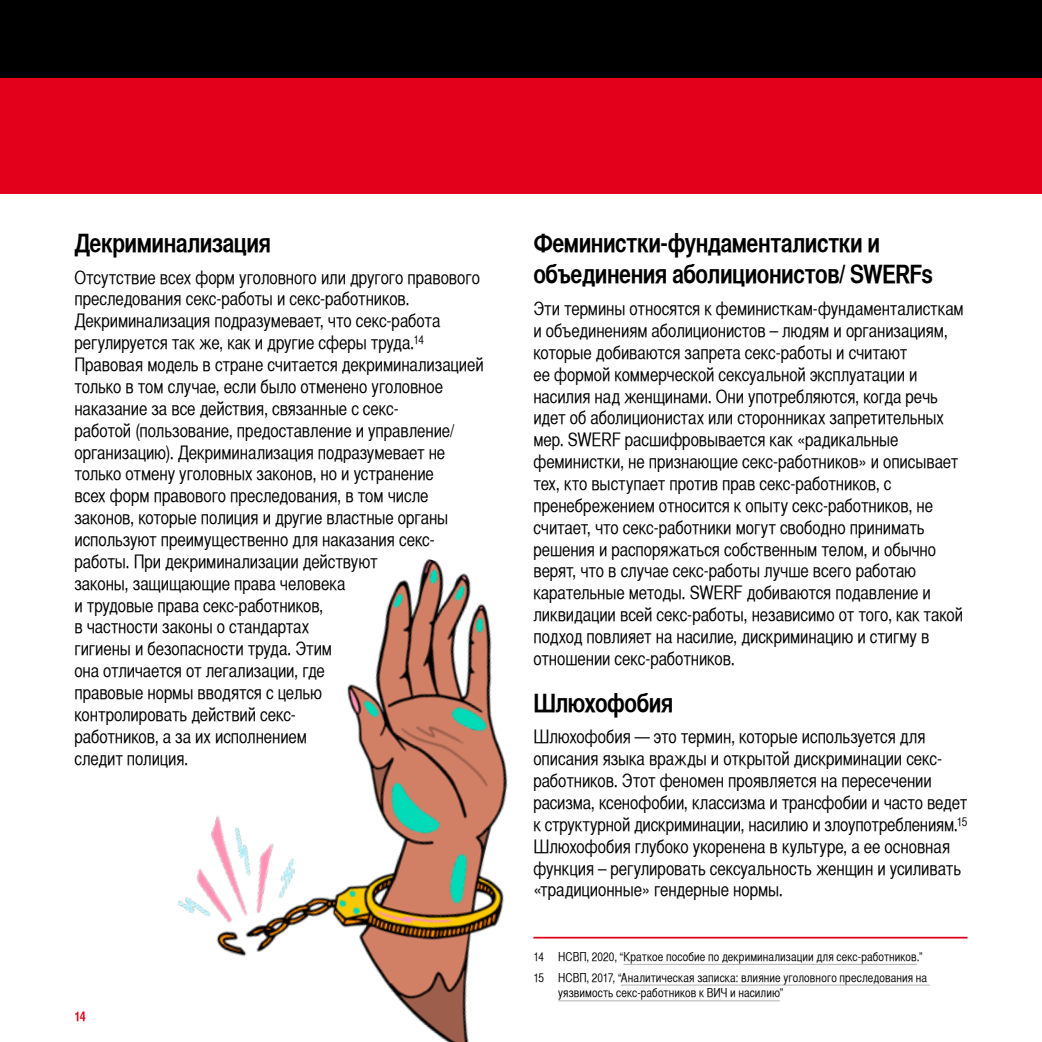
<style>
.page{position:relative;width:1042px;height:1042px;background:#fff}
.page>*{position:absolute;margin:0;border:0;box-sizing:border-box;transform-origin:0 0}
.t1{font:700 25.38px/31.5px "Helvetica CY";letter-spacing:-.02em;color:#000}
.t2{font:18.38px/21.9px "Helvetica CY";letter-spacing:-.005em;color:#000}
.t3{font:700 13.12px "Helvetica CY";color:#e2001a}
.t4{font:12.25px/20.7px "Helvetica CY";letter-spacing:.005em;color:#000}
</style>
<div class="page">
<div style="left:0;top:0;width:1042px;height:121px;background:#000"></div>
<div style="left:0;top:78px;width:1042px;height:115px;background:#e2001a"></div>
<hr style="left:533px;top:937px;width:434px;height:1px;background:#e2001a">
<hr style="left:623px;top:964px;width:294px;height:1px;background:#b1b3b4">
<hr style="left:621px;top:984px;width:309px;height:1px;background:#b1b3b4">
<hr style="left:558px;top:1000px;width:222px;height:1px;background:#b1b3b4">
<img style="left:177px;top:559px;width:409px;height:483px">
<h1 class="t1" style="left:74px;top:226px;width:198px">Декриминализация</h1>
<p class="t2" style="left:74px;top:266px;width:411px">Отсутствие всех форм уголовного или другого правового преследования секс-работы и секс-работников.<br>Декриминализация подразумевает, что секс-работа регулируется так же, как и другие сферы труда.<sup>14<br></sup>Правовая модель в стране считается декриминализацией только в том случае, если было отменено уголовное наказание за все действия, связанные с секс-<br>работой (пользование, предоставление и управление/ организацию). Декриминализация подразумевает не только отмену уголовных законов, но и устранение<br>всех форм правового преследования, в том числе законов, которые полиция и другие властные органы используют преимущественно для наказания секс&shy;работы. При декриминализации действуют<br>законы, защищающие права человека<br>и трудовые права секс-работников,<br>в частности законы о стандартах<br>гигиены и безопасности труда. Этим<br>она отличается от легализации, где<br>правовые нормы вводятся с целью<br>контролировать действий секс-<br>работников, а за их исполнением<br>следит полиция.</p>
<p class="t3" style="left:74px;top:1008px;width:13px">14</p>
<h1 class="t1" style="left:533px;top:226px;width:401px">Феминистки-фундаменталистки и объединения аболиционистов/ SWERFs</h1>
<p class="t2" style="left:533px;top:298px;width:432px">Эти термины относятся к феминисткам-фундаменталисткам и объединениям аболиционистов – людям и организациям, которые добиваются запрета секс-работы и считают<br>ее формой коммерческой сексуальной эксплуатации и насилия над женщинами. Они употребляются, когда речь идет об аболиционистах или сторонниках запретительных мер. SWERF расшифровывается как «радикальные феминистки, не признающие секс-работников» и описывает тех, кто выступает против прав секс-работников, с пренебрежением относится к опыту секс-работников, не считает, что секс-работники могут свободно принимать решения и распоряжаться собственным телом, и обычно верят, что в случае секс-работы лучше всего работаю карательные методы. SWERF добиваются подавление и ликвидации всей секс-работы, независимо от того, как такой подход повлияет на насилие, дискриминацию и стигму в отношении секс-работников.</p>
<h1 class="t1" style="left:533px;top:686px;width:142px">Шлюхофобия</h1>
<p class="t2" style="left:533px;top:726px;width:435px">Шлюхофобия — это термин, которые используется для описания языка вражды и открытой дискриминации секс&shy;работников. Этот феномен проявляется на пересечении расизма, ксенофобии, классизма и трансфобии и часто ведет к структурной дискриминации, насилию и злоупотреблениям.<sup>15<br></sup>Шлюхофобия глубоко укоренена в культуре, а ее основная функция – регулировать сексуальность женщин и усиливать «традиционные» гендерные нормы.</p>
<p class="t4" style="left:533px;top:946px;width:395px">14 НСВП, 2020, “Краткое пособие по декриминализации для секс-работников.”<br>15 НСВП, 2017, “Аналитическая записка: влияние уголовного преследования на</p>
<p class="t4" style="left:558px;top:982px;width:226px">уязвимость секс-работников к ВИЧ и насилию”</p>
</div>
